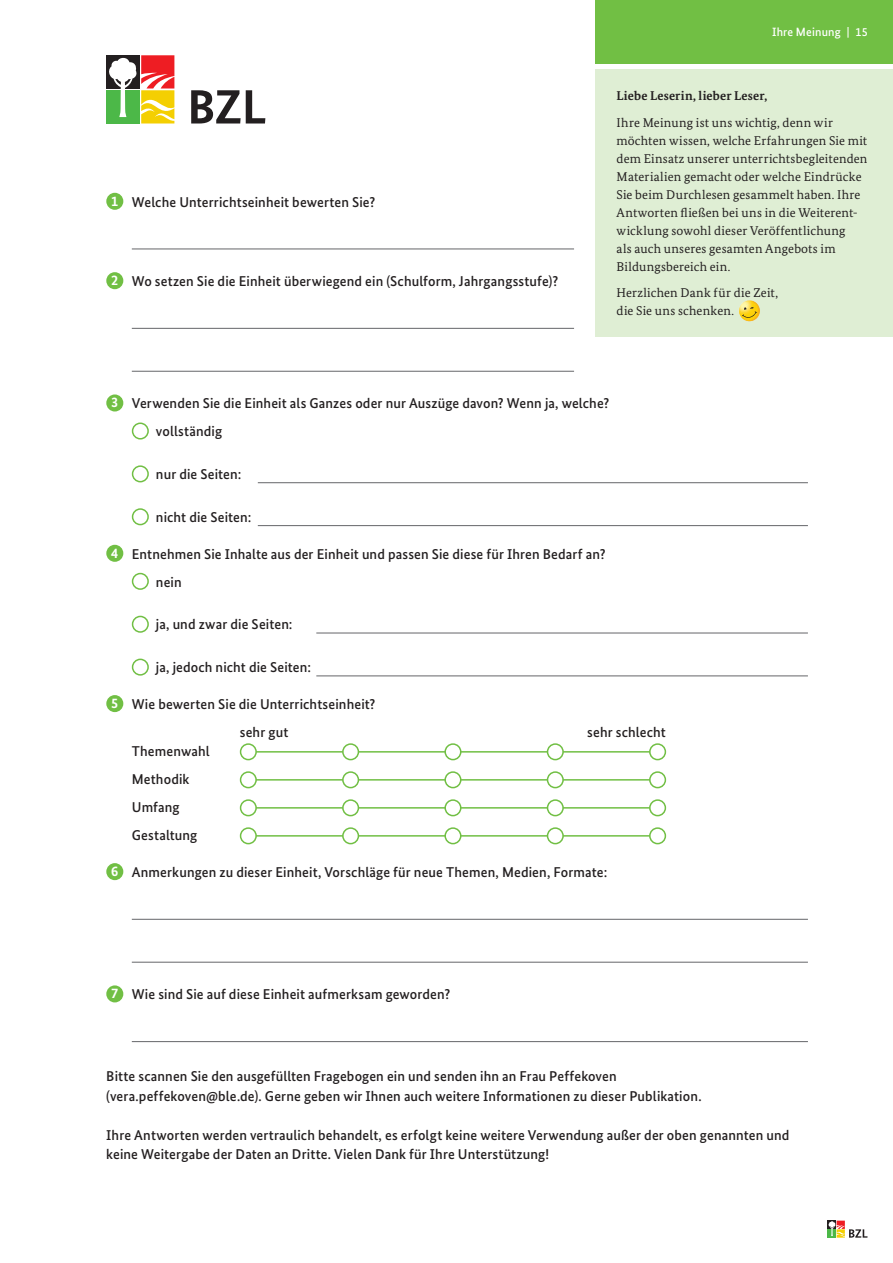
<style>
.page{position:relative;width:893px;height:1263px;background:#fff}
.page>*{position:absolute;margin:0;border:0;box-sizing:border-box;transform-origin:0 0}
.K-Copy_einzug{font:500 14.25px/19.5px "Bundes Sans";letter-spacing:.01em;color:#231f20}
.K-Copy_einzug-2{font:700 14.25px "Bundes Sans";color:#fff}
.t1{font:12.75px/18px "Bundes Serif";letter-spacing:.01em;color:#231f20}
.t2{font:700 12.75px "Bundes Serif";letter-spacing:.015em;color:#231f20}
.t3{font:500 12px "Bundes Sans";letter-spacing:.015em;color:#fff}
</style>
<div class="page">
<svg style="left:828px;top:1220px;width:39px;height:17px"></svg>
<div style="left:595px;top:0;width:298px;height:64px;background:#71bf44"></div>
<div style="left:595px;top:69px;width:298px;height:268px;background:#dfeed4"></div>
<svg style="left:106px;top:55px;width:68px;height:68px"></svg>
<svg style="left:191px;top:90px;width:74px;height:33px"></svg>
<div style="left:106px;top:193px;width:17px;height:17px;background:#71bf44;border-radius:50%"></div>
<hr style="left:132px;top:248px;width:442px;height:1px;background:#6c6d70">
<div style="left:106px;top:272px;width:17px;height:17px;background:#71bf44;border-radius:50%"></div>
<hr style="left:132px;top:328px;width:442px;height:1px;background:#6c6d70">
<hr style="left:132px;top:371px;width:442px;height:1px;background:#6c6d70">
<div style="left:106px;top:394px;width:17px;height:17px;background:#71bf44;border-radius:50%"></div>
<div style="left:132px;top:422px;width:17px;height:17px;border:2px solid #71bf44;border-radius:50%"></div>
<div style="left:132px;top:465px;width:17px;height:17px;border:2px solid #71bf44;border-radius:50%"></div>
<hr style="left:258px;top:482px;width:550px;height:1px;background:#6c6d70">
<div style="left:132px;top:508px;width:17px;height:17px;border:2px solid #71bf44;border-radius:50%"></div>
<hr style="left:258px;top:525px;width:550px;height:1px;background:#6c6d70">
<div style="left:106px;top:545px;width:17px;height:17px;background:#71bf44;border-radius:50%"></div>
<div style="left:132px;top:573px;width:17px;height:17px;border:2px solid #71bf44;border-radius:50%"></div>
<div style="left:132px;top:616px;width:17px;height:17px;border:2px solid #71bf44;border-radius:50%"></div>
<hr style="left:316px;top:632px;width:492px;height:1px;background:#6c6d70">
<div style="left:132px;top:659px;width:17px;height:17px;border:2px solid #71bf44;border-radius:50%"></div>
<hr style="left:316px;top:675px;width:492px;height:1px;background:#6c6d70">
<div style="left:106px;top:695px;width:17px;height:17px;background:#71bf44;border-radius:50%"></div>
<hr style="left:252px;top:751px;width:405px;height:2px;background:#71bf44">
<div style="left:241px;top:744px;width:15px;height:16px;background:#fff;border-radius:50%"></div>
<div style="left:240px;top:743px;width:17px;height:17px;border:2px solid #71bf44;border-radius:50%"></div>
<div style="left:343px;top:744px;width:15px;height:16px;background:#fff;border-radius:50%"></div>
<div style="left:342px;top:743px;width:17px;height:17px;border:2px solid #71bf44;border-radius:50%"></div>
<div style="left:445px;top:744px;width:16px;height:16px;background:#fff;border-radius:50%"></div>
<div style="left:444px;top:743px;width:17px;height:17px;border:2px solid #71bf44;border-radius:50%"></div>
<div style="left:547px;top:744px;width:16px;height:16px;background:#fff;border-radius:50%"></div>
<div style="left:547px;top:743px;width:17px;height:17px;border:2px solid #71bf44;border-radius:50%"></div>
<div style="left:650px;top:744px;width:15px;height:16px;background:#fff;border-radius:50%"></div>
<div style="left:649px;top:743px;width:17px;height:17px;border:2px solid #71bf44;border-radius:50%"></div>
<hr style="left:252px;top:779px;width:405px;height:2px;background:#71bf44">
<div style="left:241px;top:772px;width:15px;height:16px;background:#fff;border-radius:50%"></div>
<div style="left:240px;top:771px;width:17px;height:17px;border:2px solid #71bf44;border-radius:50%"></div>
<div style="left:343px;top:772px;width:15px;height:16px;background:#fff;border-radius:50%"></div>
<div style="left:342px;top:771px;width:17px;height:17px;border:2px solid #71bf44;border-radius:50%"></div>
<div style="left:445px;top:772px;width:16px;height:16px;background:#fff;border-radius:50%"></div>
<div style="left:444px;top:771px;width:17px;height:17px;border:2px solid #71bf44;border-radius:50%"></div>
<div style="left:547px;top:772px;width:16px;height:16px;background:#fff;border-radius:50%"></div>
<div style="left:547px;top:771px;width:17px;height:17px;border:2px solid #71bf44;border-radius:50%"></div>
<div style="left:650px;top:772px;width:15px;height:16px;background:#fff;border-radius:50%"></div>
<div style="left:649px;top:771px;width:17px;height:17px;border:2px solid #71bf44;border-radius:50%"></div>
<hr style="left:252px;top:807px;width:405px;height:2px;background:#71bf44">
<div style="left:241px;top:800px;width:15px;height:16px;background:#fff;border-radius:50%"></div>
<div style="left:240px;top:799px;width:17px;height:17px;border:2px solid #71bf44;border-radius:50%"></div>
<div style="left:343px;top:800px;width:15px;height:16px;background:#fff;border-radius:50%"></div>
<div style="left:342px;top:799px;width:17px;height:17px;border:2px solid #71bf44;border-radius:50%"></div>
<div style="left:445px;top:800px;width:16px;height:16px;background:#fff;border-radius:50%"></div>
<div style="left:444px;top:799px;width:17px;height:17px;border:2px solid #71bf44;border-radius:50%"></div>
<div style="left:547px;top:800px;width:16px;height:16px;background:#fff;border-radius:50%"></div>
<div style="left:547px;top:799px;width:17px;height:17px;border:2px solid #71bf44;border-radius:50%"></div>
<div style="left:650px;top:800px;width:15px;height:16px;background:#fff;border-radius:50%"></div>
<div style="left:649px;top:799px;width:17px;height:17px;border:2px solid #71bf44;border-radius:50%"></div>
<hr style="left:252px;top:835px;width:405px;height:2px;background:#71bf44">
<div style="left:241px;top:828px;width:15px;height:16px;background:#fff;border-radius:50%"></div>
<div style="left:240px;top:827px;width:17px;height:17px;border:2px solid #71bf44;border-radius:50%"></div>
<div style="left:343px;top:828px;width:15px;height:16px;background:#fff;border-radius:50%"></div>
<div style="left:342px;top:827px;width:17px;height:17px;border:2px solid #71bf44;border-radius:50%"></div>
<div style="left:445px;top:828px;width:16px;height:16px;background:#fff;border-radius:50%"></div>
<div style="left:444px;top:827px;width:17px;height:17px;border:2px solid #71bf44;border-radius:50%"></div>
<div style="left:547px;top:828px;width:16px;height:16px;background:#fff;border-radius:50%"></div>
<div style="left:547px;top:827px;width:17px;height:17px;border:2px solid #71bf44;border-radius:50%"></div>
<div style="left:650px;top:828px;width:15px;height:16px;background:#fff;border-radius:50%"></div>
<div style="left:649px;top:827px;width:17px;height:17px;border:2px solid #71bf44;border-radius:50%"></div>
<div style="left:106px;top:863px;width:17px;height:17px;background:#71bf44;border-radius:50%"></div>
<hr style="left:132px;top:919px;width:676px;height:1px;background:#6c6d70">
<hr style="left:132px;top:962px;width:676px;height:1px;background:#6c6d70">
<div style="left:106px;top:985px;width:17px;height:17px;background:#71bf44;border-radius:50%"></div>
<hr style="left:132px;top:1041px;width:676px;height:1px;background:#6c6d70">
<img style="left:739px;top:300px;width:21px;height:22px">
<svg style="left:742px;top:307px;width:15px;height:11px"></svg>
<p class="K-Copy_einzug-2" style="left:111px;top:192px;width:9px">1</p>
<p class="K-Copy_einzug" style="left:132px;top:192px;width:245px">Welche Unterrichtseinheit bewerten Sie?</p>
<p class="K-Copy_einzug-2" style="left:111px;top:272px;width:9px">2</p>
<p class="K-Copy_einzug" style="left:132px;top:271px;width:428px">Wo setzen Sie die Einheit überwiegend ein (Schulform, Jahrgangsstufe)?</p>
<p class="t3" style="left:772px;top:24px;width:97px">Ihre Meinung | 15</p>
<p class="t2" style="left:617px;top:88px;width:152px">Liebe Leserin, lieber Leser,</p>
<p class="t1" style="left:617px;top:113px;width:252px">Ihre Meinung ist uns wichtig, denn wir möchten wissen, welche Erfahrungen Sie mit dem Einsatz unserer unterrichtsbegleitenden Materialien gemacht oder welche Eindrücke Sie beim Durchlesen gesammelt haben. Ihre Antworten fließen bei uns in die Weiterent&shy;wicklung sowohl dieser Veröffentlichung<br>als auch unseres gesamten Angebots im Bildungsbereich ein.</p>
<p class="t1" style="left:617px;top:284px;width:163px">Herzlichen Dank für die Zeit, die Sie uns schenken.</p>
<p class="K-Copy_einzug-2" style="left:111px;top:394px;width:9px">3</p>
<p class="K-Copy_einzug" style="left:132px;top:393px;width:479px">Verwenden Sie die Einheit als Ganzes oder nur Auszüge davon? Wenn ja, welche?</p>
<p class="K-Copy_einzug" style="left:156px;top:421px;width:68px">vollständig</p>
<p class="K-Copy_einzug" style="left:156px;top:464px;width:87px">nur die Seiten:</p>
<p class="K-Copy_einzug" style="left:156px;top:507px;width:97px">nicht die Seiten:</p>
<p class="K-Copy_einzug-2" style="left:111px;top:544px;width:9px">4</p>
<p class="K-Copy_einzug" style="left:132px;top:544px;width:475px">Entnehmen Sie Inhalte aus der Einheit und passen Sie diese für Ihren Bedarf an?</p>
<p class="K-Copy_einzug" style="left:156px;top:572px;width:27px">nein</p>
<p class="K-Copy_einzug" style="left:156px;top:615px;width:138px">ja, und zwar die Seiten:</p>
<p class="K-Copy_einzug" style="left:156px;top:658px;width:157px">ja, jedoch nicht die Seiten:</p>
<p class="K-Copy_einzug-2" style="left:111px;top:694px;width:9px">5</p>
<p class="K-Copy_einzug" style="left:132px;top:694px;width:245px">Wie bewerten Sie die Unterrichtseinheit?</p>
<p class="K-Copy_einzug" style="left:240px;top:722px;width:50px">sehr gut</p>
<p class="K-Copy_einzug" style="left:587px;top:722px;width:80px">sehr schlecht</p>
<p class="K-Copy_einzug" style="left:132px;top:742px;width:79px">Themenwahl</p>
<p class="K-Copy_einzug" style="left:132px;top:770px;width:59px">Methodik</p>
<p class="K-Copy_einzug" style="left:132px;top:798px;width:49px">Umfang</p>
<p class="K-Copy_einzug" style="left:132px;top:826px;width:67px">Gestaltung</p>
<p class="K-Copy_einzug-2" style="left:111px;top:862px;width:9px">6</p>
<p class="K-Copy_einzug" style="left:132px;top:862px;width:477px">Anmerkungen zu dieser Einheit, Vorschläge für neue Themen, Medien, Formate:</p>
<p class="K-Copy_einzug-2" style="left:111px;top:985px;width:9px">7</p>
<p class="K-Copy_einzug" style="left:132px;top:984px;width:320px">Wie sind Sie auf diese Einheit aufmerksam geworden?</p>
<p class="K-Copy_einzug" style="left:106px;top:1066px;width:597px">Bitte scannen Sie den ausgefüllten Fragebogen ein und senden ihn an Frau Peffekoven (vera.peffekoven@ble.de). Gerne geben wir Ihnen auch weitere Informationen zu dieser Publikation.</p>
<p class="K-Copy_einzug" style="left:106px;top:1125px;width:685px">Ihre Antworten werden vertraulich behandelt, es erfolgt keine weitere Verwendung außer der oben genannten und keine Weitergabe der Daten an Dritte. Vielen Dank für Ihre Unterstützung!</p>
</div>
